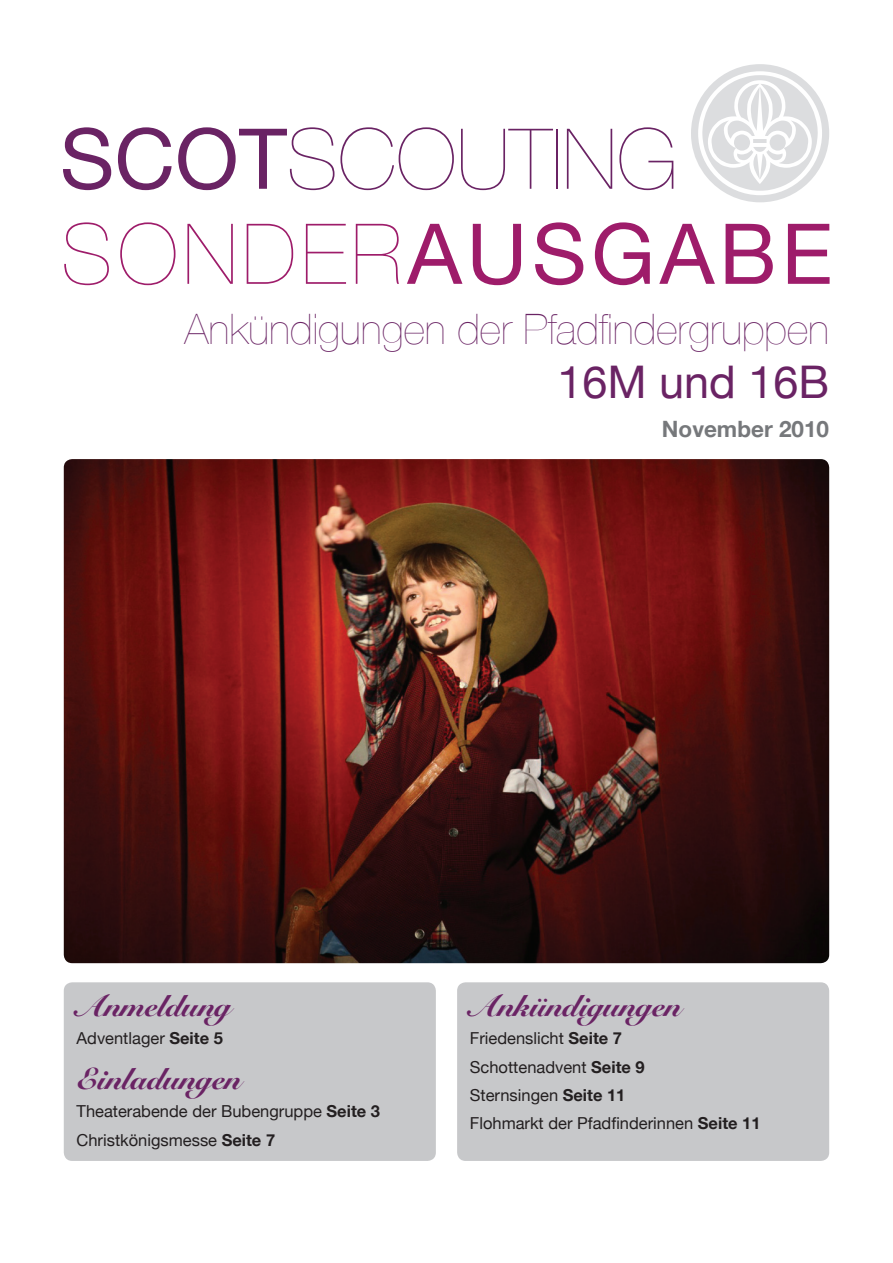
<style>
.page{position:relative;width:893px;height:1263px;background:#fff}
.page>*{position:absolute;margin:0;border:0;box-sizing:border-box;transform-origin:0 0}
.t1{font:84px "Helvetica Neue";letter-spacing:.055em;color:#9e1c6a}
.t2{font:200 84px "Helvetica Neue";color:#6a2364}
.t3{font:45px "Helvetica Neue";color:#6a2364}
.t4{font:200 42px "Helvetica Neue";color:#6a2364}
.t5{font:900 30px "Snell Roundhand";color:#6a2364}
.t6{font:700 22.5px "Helvetica Neue";color:#76787b}
.t7{font:16.5px/28.3px "Helvetica Neue";color:#231f20}
.s1{font-weight:400}
.s2{font-weight:200}
.s3{font-weight:700}
</style>
<div class="page">
<svg style="left:691px;top:64px;width:138px;height:138px"></svg>
<img style="left:64px;top:459px;width:765px;height:504px">
<div style="left:64px;top:982px;width:372px;height:179px;background:#c7c8ca;border-radius:9px"></div>
<div style="left:457px;top:982px;width:372px;height:179px;background:#c7c8ca;border-radius:9px"></div>
<h1 class="t2" style="left:60px;top:111px;width:619px"><span class="s1">SCOT</span>SCOUTING</h1>
<h1 class="t1" style="left:61px;top:204px;width:773px"><span class="s2">SONDER</span>AUSGABE</h1>
<h3 class="t4" style="left:184px;top:304px;width:646px">Ankündigungen der Pfadfindergruppen</h3>
<h2 class="t3" style="left:557px;top:355px;width:273px">16M und 16B</h2>
<h3 class="t6" style="left:662px;top:415px;width:169px">November 2010</h3>
<h3 class="t5" style="left:77px;top:988px;width:156px">Anmeldung</h3>
<p class="t7" style="left:77px;top:1024px;width:148px">Adventlager <span class="s3">Seite 5</span></p>
<h3 class="t5" style="left:77px;top:1061px;width:166px">Einladungen</h3>
<p class="t7" style="left:77px;top:1097px;width:305px">Theaterabende der Bubengruppe <span class="s3">Seite 3<br></span>Christkönigsmesse <span class="s3">Seite 7</span></p>
<h3 class="t5" style="left:470px;top:988px;width:213px">Ankündigungen</h3>
<p class="t7" style="left:470px;top:1024px;width:292px">Friedenslicht <span class="s3">Seite 7<br></span>Schottenadvent <span class="s3">Seite 9<br></span>Sternsingen <span class="s3">Seite 11<br></span>Flohmarkt der Pfadfinderinnen <span class="s3">Seite 11</span></p>
</div>
